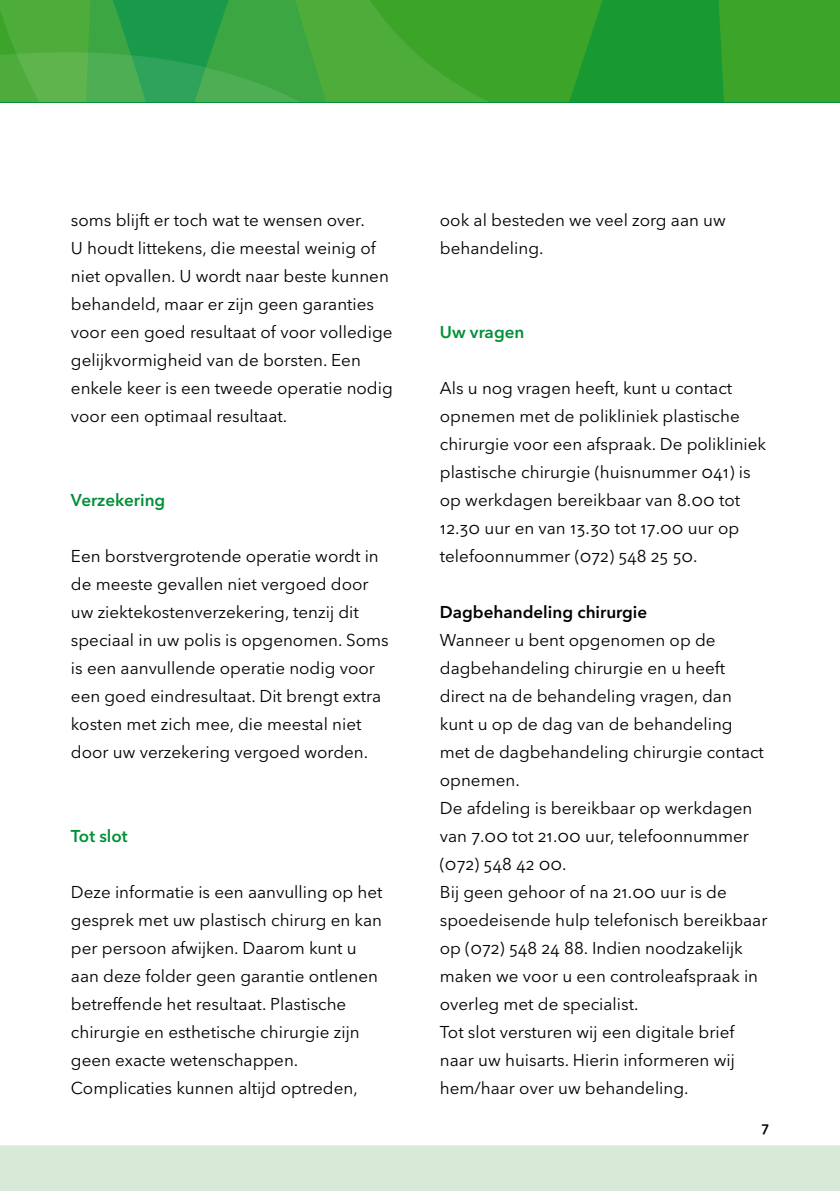
<style>
.page{position:relative;width:840px;height:1191px;background:#fff}
.page>*{position:absolute;margin:0;border:0;box-sizing:border-box;transform-origin:0 0}
.t1{font:17px/28px "Avenir Next LT Pro";color:#000}
.t2{font:600 17px "Avenir Next LT Pro";color:#009037}
.t3{font:600 17px "Avenir Next LT Pro";color:#000}
.t4{font:600 14px "Avenir Next LT Pro";color:#000}
</style>
<div class="page">
<svg style="left:0;top:0;width:839px;height:102px;background:#36a333"></svg>
<svg style="left:0;top:52px;width:300px;height:50px;background:#45aa4d"></svg>
<div style="left:0;top:1145px;width:839px;height:46px;background:#d7ead7"></div>
<p class="t1" style="left:71px;top:206px;width:323px">soms blijft er toch wat te wensen over.<br>U houdt littekens, die meestal weinig of niet opvallen. U wordt naar beste kunnen behandeld, maar er zijn geen garanties voor een goed resultaat of voor volledige gelijkvormigheid van de borsten. Een enkele keer is een tweede operatie nodig voor een optimaal resultaat.</p>
<p class="t2" style="left:71px;top:490px;width:96px">Verzekering</p>
<p class="t1" style="left:71px;top:542px;width:319px">Een borstvergrotende operatie wordt in de meeste gevallen niet vergoed door uw ziektekostenverzekering, tenzij dit speciaal in uw polis is opgenomen. Soms is een aanvullende operatie nodig voor een goed eindresultaat. Dit brengt extra kosten met zich mee, die meestal niet door uw verzekering vergoed worden.</p>
<p class="t2" style="left:71px;top:826px;width:58px">Tot slot</p>
<p class="t1" style="left:71px;top:878px;width:313px">Deze informatie is een aanvulling op het gesprek met uw plastisch chirurg en kan per persoon afwijken. Daarom kunt u aan deze folder geen garantie ontlenen betreffende het resultaat. Plastische chirurgie en esthetische chirurgie zijn geen exacte wetenschappen.<br>Complicaties kunnen altijd optreden,</p>
<p class="t1" style="left:439px;top:206px;width:287px">ook al besteden we veel zorg aan uw behandeling.</p>
<p class="t2" style="left:439px;top:322px;width:86px">Uw vragen</p>
<p class="t1" style="left:439px;top:374px;width:328px">Als u nog vragen heeft, kunt u contact opnemen met de polikliniek plastische chirurgie voor een afspraak. De polikliniek plastische chirurgie (huisnummer 041) is op werkdagen bereikbaar van 8.00 tot 12.30 uur en van 13.30 tot 17.00 uur op telefoonnummer (072) 548 25 50.</p>
<p class="t3" style="left:439px;top:602px;width:209px">Dagbehandeling chirurgie</p>
<p class="t1" style="left:439px;top:626px;width:329px">Wanneer u bent opgenomen op de dagbehandeling chirurgie en u heeft direct na de behandeling vragen, dan kunt u op de dag van de behandeling<br>met de dagbehandeling chirurgie contact opnemen.<br>De afdeling is bereikbaar op werkdagen van 7.00 tot 21.00 uur, telefoonnummer (072) 548 42 00.<br>Bij geen gehoor of na 21.00 uur is de spoedeisende hulp telefonisch bereikbaar op (072) 548 24 88. Indien noodzakelijk maken we voor u een controleafspraak in overleg met de specialist.<br>Tot slot versturen wij een digitale brief naar uw huisarts. Hierin informeren wij hem/haar over uw behandeling.</p>
<p class="t4" style="left:761px;top:1118px;width:9px">7</p>
</div>
